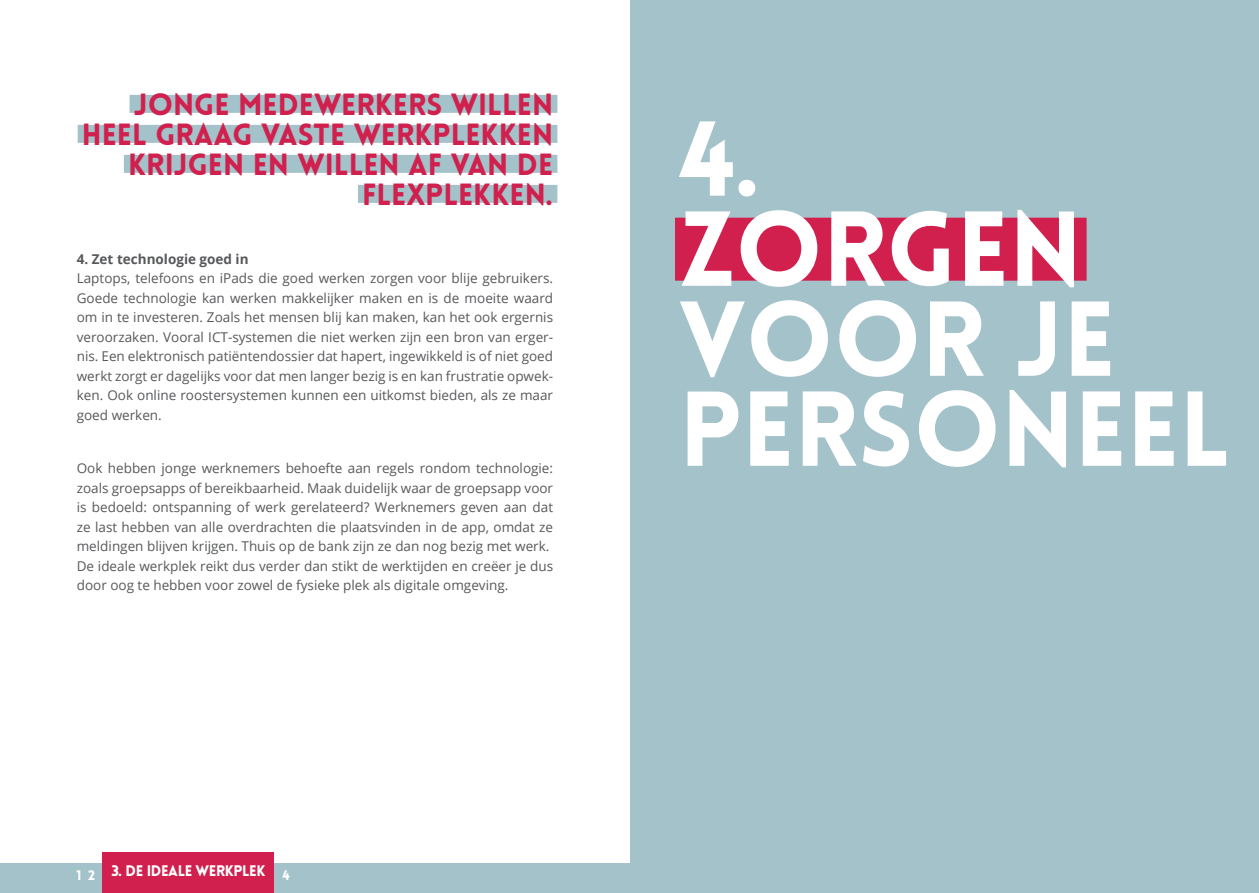
<style>
.page{position:relative;width:1259px;height:893px;background:#fff}
.page>*{position:absolute;margin:0;border:0;box-sizing:border-box;transform-origin:0 0}
.titelpagina_highligh{font:900 103.95px "Lovelo";color:#fff}
.quote_rood_blauw{font:900 30px "Lovelo";color:#d1204e}
.t1{font:900 15px "Lovelo";letter-spacing:-.025em;color:#fff}
.kop_3{font:13.5px/19.5px "Open Sans";color:#57585a;text-align:justify}
.broodtekst{font:13.5px/19.5px "Open Sans";color:#57585a;text-align:justify}
.kop_3-2{font:700 13.5px "Open Sans";color:#57585a}
</style>
<div class="page">
<div style="left:630px;top:0;width:629px;height:893px;background:#a4c2c9"></div>
<div style="left:675px;top:218px;width:411px;height:63px;background:#d1204e"></div>
<div style="left:130px;top:95px;width:427px;height:18px;background:#a4c2c9"></div>
<div style="left:78px;top:125px;width:479px;height:18px;background:#a4c2c9"></div>
<div style="left:124px;top:155px;width:433px;height:18px;background:#a4c2c9"></div>
<div style="left:358px;top:185px;width:199px;height:18px;background:#a4c2c9"></div>
<div style="left:0;top:863px;width:630px;height:30px;background:#a4c2c9"></div>
<div style="left:103px;top:852px;width:171px;height:41px;background:#d1204e"></div>
<p class="quote_rood_blauw" style="left:134px;top:86px;width:421px">JONGE MEDEWERKERS WILLEN</p>
<p class="quote_rood_blauw" style="left:82px;top:116px;width:473px">HEEL GRAAG VASTE WERKPLEKKEN</p>
<p class="quote_rood_blauw" style="left:128px;top:146px;width:426px">KRIJGEN EN WILLEN AF VAN DE</p>
<p class="quote_rood_blauw" style="left:362px;top:176px;width:192px">FLEXPLEKKEN.</p>
<p class="kop_3-2" style="left:77px;top:249px;width:173px">4. Zet technologie goed in</p>
<p class="kop_3" style="left:77px;top:268px;width:478px">Laptops, telefoons en iPads die goed werken zorgen voor blije gebruikers.<br>Goede technologie kan werken makkelijker maken en is de moeite waard om in te investeren. Zoals het mensen blij kan maken, kan het ook ergernis veroorzaken. Vooral ICT-systemen die niet werken zijn een bron van erger&shy;nis. Een elektronisch patiëntendossier dat hapert, ingewikkeld is of niet goed werkt zorgt er dagelijks voor dat men langer bezig is en kan frustratie opwek&shy;ken. Ook online roostersystemen kunnen een uitkomst bieden, als ze maar goed werken.</p>
<p class="broodtekst" style="left:77px;top:458px;width:478px">Ook hebben jonge werknemers behoefte aan regels rondom technologie: zoals groepsapps of bereikbaarheid. Maak duidelijk waar de groepsapp voor is bedoeld: ontspanning of werk gerelateerd? Werknemers geven aan dat ze last hebben van alle overdrachten die plaatsvinden in de app, omdat ze meldingen blijven krijgen. Thuis op de bank zijn ze dan nog bezig met werk.</p>
<p class="broodtekst" style="left:77px;top:556px;width:478px">De ideale werkplek reikt dus verder dan stikt de werktijden en creëer je dus door oog te hebben voor zowel de fysieke plek als digitale omgeving.</p>
<p class="t1" style="left:77px;top:861px;width:215px"><sub>1</sub> <sub>2</sub> 3. DE IDEALE WERKPLEK <sub>4</sub></p>
<p class="titelpagina_highligh" style="left:679px;top:94px;width:83px">4.</p>
<p class="titelpagina_highligh" style="left:679px;top:184px;width:404px">ZORGEN</p>
<p class="titelpagina_highligh" style="left:679px;top:274px;width:438px">VOOR JE</p>
<p class="titelpagina_highligh" style="left:679px;top:364px;width:553px">PERSONEEL</p>
</div>
